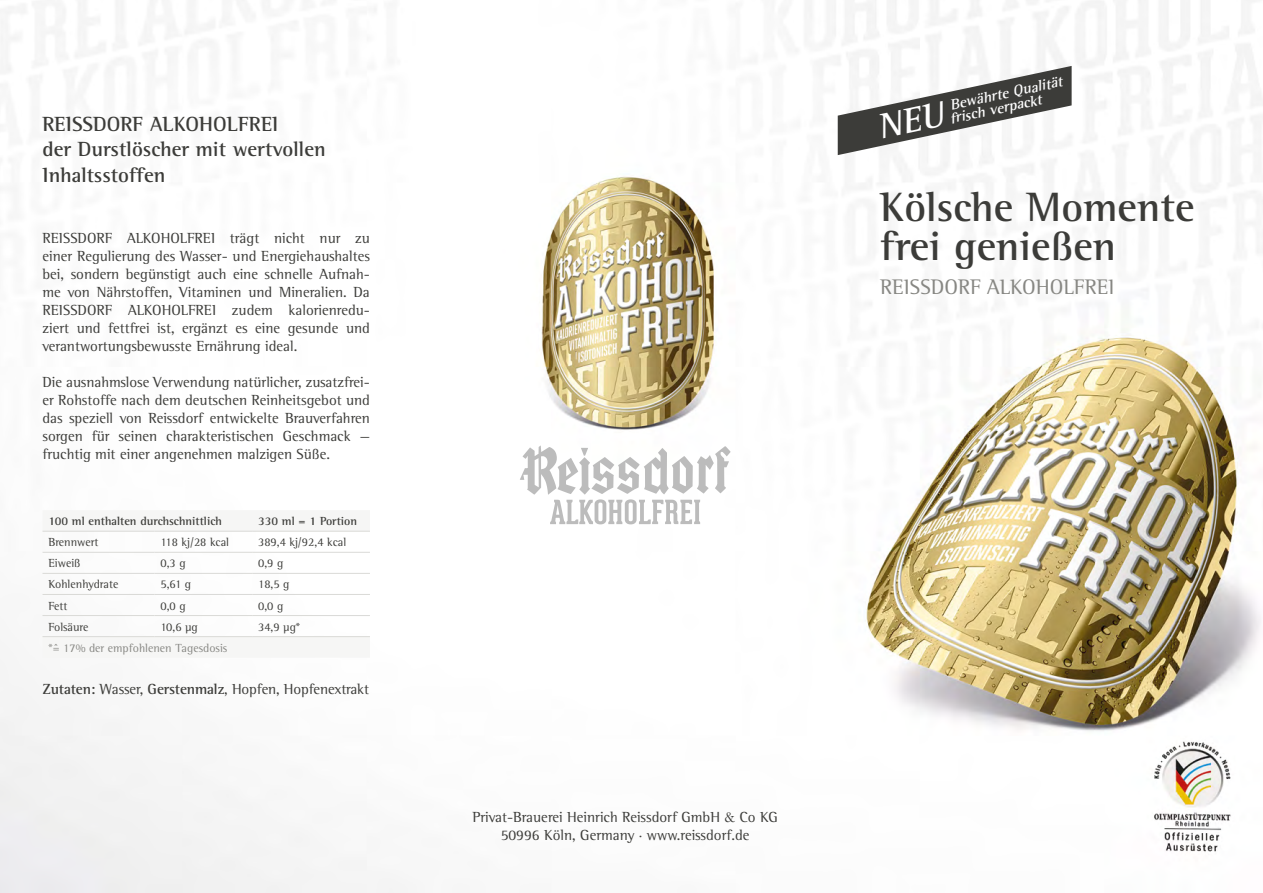
<style>
.page{position:relative;width:1263px;height:893px;background:#fff}
.page>*{position:absolute;margin:0;border:0;box-sizing:border-box;transform-origin:0 0}
.t1{font:700 42px/39px "Rotis Semi Serif";color:#3c3c39}
.t2{font:21.6px "Rotis Semi Serif";color:#878783}
.t3{font:700 21px/25.2px "Rotis Semi Serif";color:#3c3c39}
.t4{font:15px/18px "Rotis Semi Serif";color:#3c3c39;text-align:justify}
.t5{font:italic 700 15px/13.5px "Rotis Semi Serif";color:#fff}
.t6{font:12px "Rotis Semi Serif";color:#3c3c39}
.t7{font:700 12px "Rotis Semi Serif";color:#3c3c39}
.t8{font:12px "Rotis Semi Serif";color:#878783}
.s1{font-weight:700}
.s2{font-family:"Baskerville"}
</style>
<div class="page">
<img style="left:0;top:0;width:1263px;height:893px">
<svg style="left:520px;top:445px;width:210px;height:79px"></svg>
<svg style="left:43px;top:510px;width:327px;height:148px"></svg>
<hr style="left:43px;top:531px;width:111px;height:1px;background:#dadad7">
<hr style="left:154px;top:531px;width:98px;height:1px;background:#dadad7">
<hr style="left:252px;top:531px;width:118px;height:1px;background:#dadad7">
<hr style="left:43px;top:552px;width:111px;height:1px;background:#dadad7">
<hr style="left:154px;top:552px;width:98px;height:1px;background:#dadad7">
<hr style="left:252px;top:552px;width:118px;height:1px;background:#dadad7">
<hr style="left:43px;top:573px;width:111px;height:1px;background:#dadad7">
<hr style="left:154px;top:573px;width:98px;height:1px;background:#dadad7">
<hr style="left:252px;top:573px;width:118px;height:1px;background:#dadad7">
<hr style="left:43px;top:594px;width:111px;height:1px;background:#dadad7">
<hr style="left:154px;top:594px;width:98px;height:1px;background:#dadad7">
<hr style="left:252px;top:594px;width:118px;height:1px;background:#dadad7">
<hr style="left:43px;top:615px;width:111px;height:1px;background:#dadad7">
<hr style="left:154px;top:615px;width:98px;height:1px;background:#dadad7">
<hr style="left:252px;top:615px;width:118px;height:1px;background:#dadad7">
<hr style="left:43px;top:636px;width:111px;height:1px;background:#dadad7">
<hr style="left:154px;top:636px;width:98px;height:1px;background:#dadad7">
<hr style="left:252px;top:636px;width:118px;height:1px;background:#dadad7">
<svg style="left:838px;top:66px;width:233px;height:89px"></svg>
<h3 class="t3" style="left:43px;top:111px;width:238px">REISSDORF ALKOHOLFREI</h3>
<h3 class="t3" style="left:43px;top:137px;width:285px">der Durstlöscher mit wertvollen<br>Inhaltsstoffen</h3>
<p class="t4" style="left:43px;top:229px;width:329px">REISSDORF ALKOHOLFREI trägt nicht nur zu einer Regulierung des Wasser- und Energiehaushaltes bei, sondern begünstigt auch eine schnelle Aufnah&shy;me von Nährstoffen, Vitaminen und Mineralien. Da REISSDORF ALKOHOLFREI zudem kalorienredu&shy;ziert und fettfrei ist, ergänzt es eine gesunde und verantwortungsbewusste Ernährung ideal.</p>
<p class="t4" style="left:43px;top:373px;width:329px">Die ausnahmslose Verwendung natürlicher, zusatzfrei&shy;er Rohstoffe nach dem deutschen Reinheitsgebot und das speziell von Reissdorf entwickelte Brauverfahren sorgen für seinen charakteristischen Geschmack — fruchtig mit einer angenehmen malzigen Süße.</p>
<p class="t7" style="left:49px;top:514px;width:175px">100 ml enthalten durchschnittlich</p>
<p class="t7" style="left:258px;top:514px;width:100px">330 ml = 1 Portion</p>
<p class="t6" style="left:49px;top:535px;width:52px">Brennwert</p>
<p class="t6" style="left:160px;top:535px;width:70px">118 kj/28 kcal</p>
<p class="t6" style="left:258px;top:535px;width:90px">389,4 kj/92,4 kcal</p>
<p class="t6" style="left:49px;top:556px;width:34px">Eiweiß</p>
<p class="t6" style="left:160px;top:556px;width:27px">0,3 g</p>
<p class="t6" style="left:258px;top:556px;width:27px">0,9 g</p>
<p class="t6" style="left:49px;top:577px;width:71px">Kohlenhydrate</p>
<p class="t6" style="left:160px;top:577px;width:32px">5,61 g</p>
<p class="t6" style="left:258px;top:577px;width:33px">18,5 g</p>
<p class="t6" style="left:49px;top:598px;width:21px">Fett</p>
<p class="t6" style="left:160px;top:598px;width:27px">0,0 g</p>
<p class="t6" style="left:258px;top:598px;width:27px">0,0 g</p>
<p class="t6" style="left:49px;top:620px;width:42px">Folsäure</p>
<p class="t6" style="left:160px;top:620px;width:39px">10,6 μg</p>
<p class="t6" style="left:258px;top:620px;width:44px">34,9 μg*</p>
<p class="t8" style="left:49px;top:641px;width:180px">*= 17% der empfohlenen Tagesdosis</p>
<p class="t8" style="left:54px;top:641px;width:6px">^</p>
<p class="t4" style="left:43px;top:680px;width:328px"><span class="s1">Zutaten:</span> Wasser, <span class="s1">Gerstenmalz</span>, Hopfen, Hopfenextrakt</p>
<p class="t4" style="left:472px;top:807px;width:307px;text-align:center">Privat-Brauerei Heinrich Reissdorf GmbH <span class="s2">&amp;</span> Co KG<br>50996 Köln, Germany · www.reissdorf.de</p>
<p class="t5" style="left:946px;top:99px;width:119px;rotate:-12deg">Bewährte Qualität frisch verpackt</p>
<h1 class="t1" style="left:880px;top:187px;width:316px">Kölsche Momente frei genießen</h1>
<h2 class="t2" style="left:880px;top:274px;width:236px">REISSDORF ALKOHOLFREI</h2>
</div>
